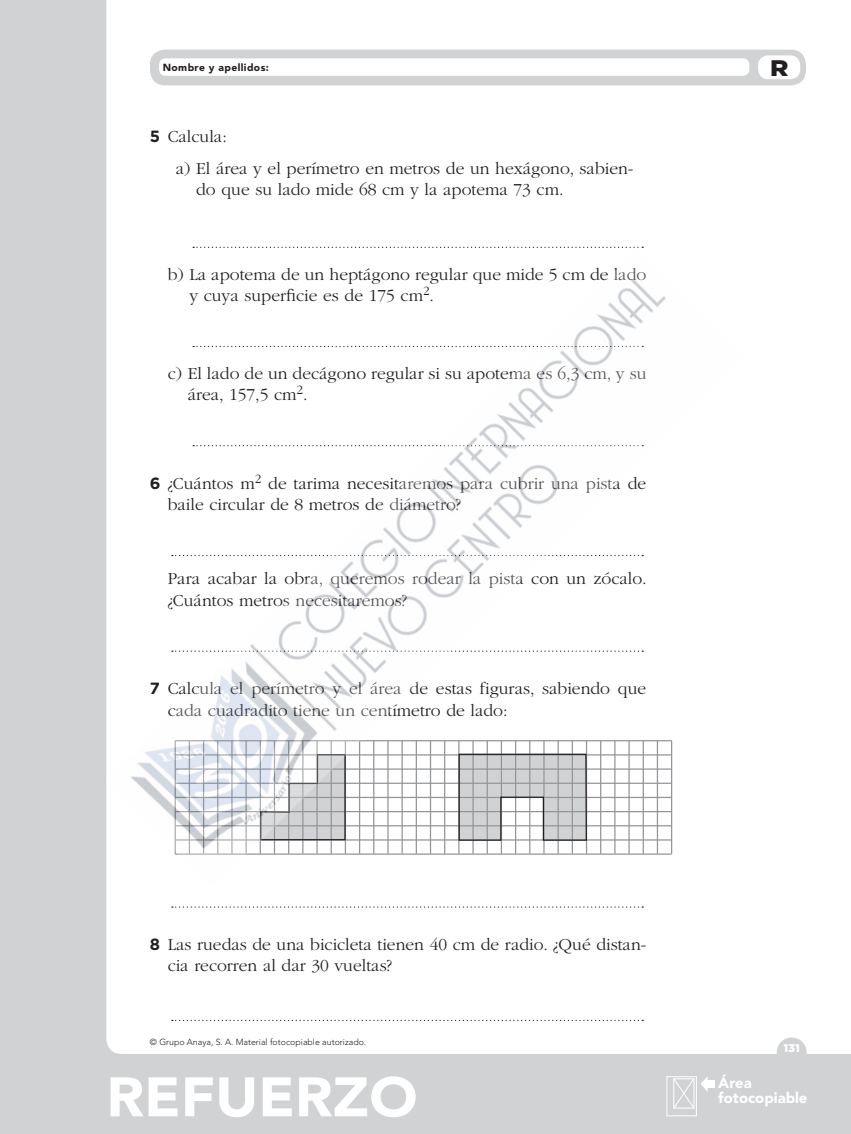
<style>
.page{position:relative;width:851px;height:1134px;background:#fff}
.page>*{position:absolute;margin:0;border:0;box-sizing:border-box;transform-origin:0 0}
.t1{font:900 55px "Avenir LT Std";color:#fff;scale:1.06 1}
.t2{font:900 22.5px "Gotham";color:#231f20;scale:1.13 1}
.nuclLineaPuntille{font:300 17.5px/21.2px "ITC Garamond Std";color:#231f20}
.nuclTextoPieAreaFoto{font:900 14.88px "Avenir LT Std";color:#fff}
.numeroFolio{font:900 11.25px "Gotham";color:#fff}
.t3{font:900 10.25px "Avenir LT Std";letter-spacing:.04em;color:#231f20}
.nuclCopyFotocoIzqui{font:300 8.75px "Avenir LT Std";color:#231f20}
.s1{font-family:"Gotham";font-weight:700;font-size:16.25px}
</style>
<div class="page">
<div style="left:0;top:0;width:850px;height:1134px;background:#d1d2d4"></div>
<div style="left:106px;top:0;width:744px;height:1054px;background:#fff"></div>
<div style="left:776px;top:1037px;width:30px;height:30px;background:#d1d2d4;border-radius:50%"></div>
<div style="left:666px;top:1076px;width:30px;height:40px;border:1px solid #fff"></div>
<svg style="left:672px;top:1076px;width:35px;height:33px"></svg>
<div style="left:706px;top:1081px;width:8px;height:7px;background:#fff"></div>
<div style="left:150px;top:50px;width:655px;height:35px;background:#d1d2d4;border-radius:15px"></div>
<div style="left:758px;top:55px;width:42px;height:24px;background:#fff;border-radius:10px"></div>
<div style="left:159px;top:58px;width:590px;height:18px;background:#fff;border-radius:6px"></div>
<svg style="left:193px;top:247px;width:450px;height:1px"></svg>
<svg style="left:172px;top:906px;width:471px;height:2px"></svg>
<svg style="left:172px;top:1020px;width:471px;height:1px"></svg>
<img style="left:106px;top:248px;width:638px;height:638px">
<p class="t3" style="left:163px;top:61px;width:108px">Nombre y apellidos:</p>
<p class="t2" style="left:770px;top:52px;width:18px">R</p>
<p class="nuclLineaPuntille" style="left:150px;top:126px;width:78px"><span class="s1">5</span> Calcula:</p>
<p class="nuclLineaPuntille" style="left:196px;top:158px;width:439px;text-indent:-20px">a) El área y el perímetro en metros de un hexágono, sabien&shy;do que su lado mide 68 cm y la apotema 73 cm.</p>
<p class="nuclLineaPuntille" style="left:189px;top:264px;width:458px;text-indent:-22px">b) La apotema de un heptágono regular que mide 5 cm de lado y cuya superficie es de 175 cm<sup>2</sup>.</p>
<p class="nuclLineaPuntille" style="left:188px;top:363px;width:460px;text-indent:-20px">c) El lado de un decágono regular si su apotema es 6,3 cm, y su área, 157,5 cm<sup>2</sup>.</p>
<p class="nuclLineaPuntille" style="left:168px;top:473px;width:480px;text-indent:-18px"><span class="s1">6</span> ¿Cuántos m<sup>2</sup> de tarima necesitaremos para cubrir una pista de baile circular de 8 metros de diámetro?</p>
<p class="nuclLineaPuntille" style="left:168px;top:569px;width:480px">Para acabar la obra, queremos rodear la pista con un zócalo. ¿Cuántos metros necesitaremos?</p>
<p class="nuclLineaPuntille" style="left:168px;top:678px;width:480px;text-indent:-18px"><span class="s1">7</span> Calcula el perímetro y el área de estas figuras, sabiendo que cada cuadradito tiene un centímetro de lado:</p>
<p class="nuclLineaPuntille" style="left:168px;top:934px;width:480px;text-indent:-18px"><span class="s1">8</span> Las ruedas de una bicicleta tienen 40 cm de radio. ¿Qué distan&shy;cia recorren al dar 30 vueltas?</p>
<p class="nuclCopyFotocoIzqui" style="left:150px;top:1037px;width:218px">© Grupo Anaya, S. A. Material fotocopiable autorizado.</p>
<p class="t1" style="left:106px;top:1064px;width:295px">REFUERZO</p>
<p class="nuclTextoPieAreaFoto" style="left:718px;top:1073px;width:35px">Área</p>
<p class="numeroFolio" style="left:783px;top:1040px;width:18px">131</p>
<p class="nuclTextoPieAreaFoto" style="left:718px;top:1088px;width:91px">fotocopiable</p>
</div>
